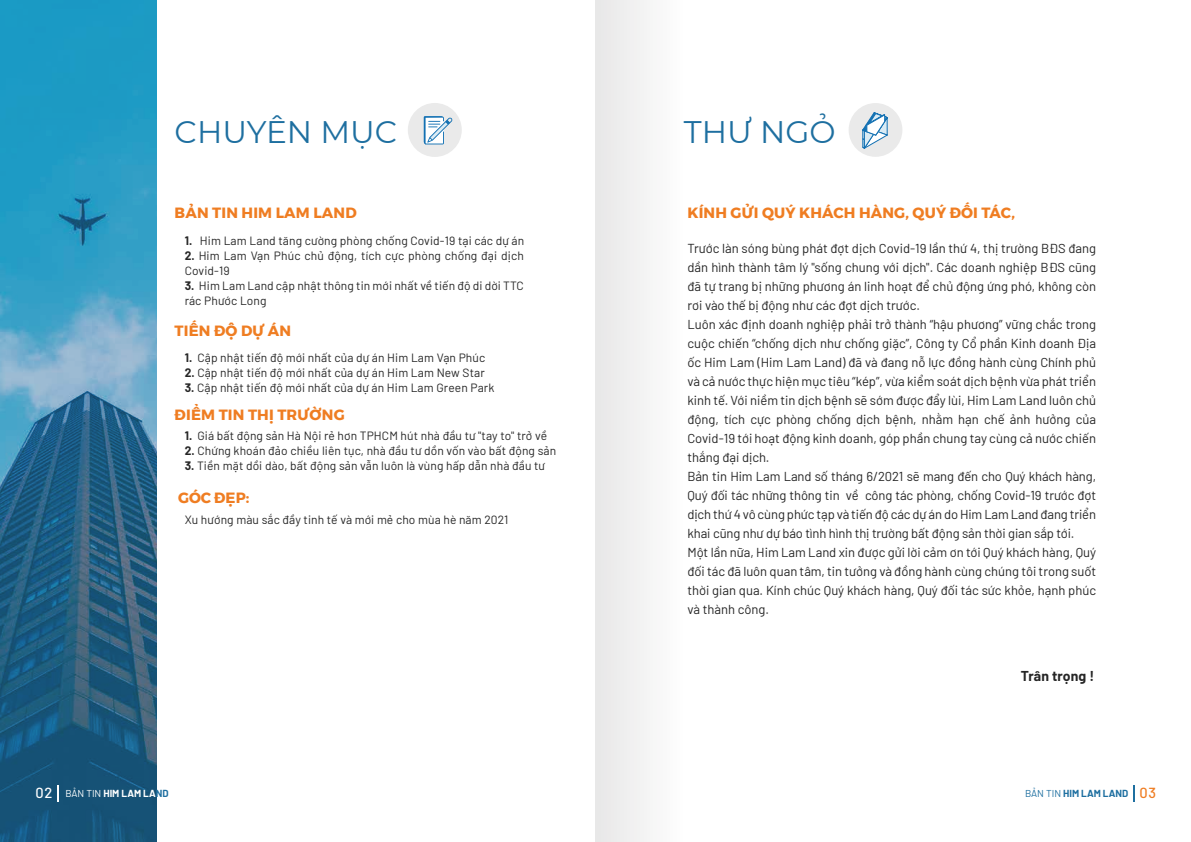
<style>
.page{position:relative;width:1191px;height:842px;background:#fff}
.page>*{position:absolute;margin:0;border:0;box-sizing:border-box;transform-origin:0 0}
.t1{font:31.2px "Montserrat";color:#1e6fa0}
.t2{font:700 14.8px "Montserrat";letter-spacing:.01em;color:#ef7d22}
.t3{font:700 14px "Barlow";letter-spacing:.01em;color:#262626}
.t4{font:13px/19px "Barlow";color:#262626}
.t5{font:12px/15px "Barlow";letter-spacing:.01em;color:#262626}
.t6{font:700 10px "Barlow";color:#feffff}
.t7{font:700 10px "Barlow";color:#1e6fa0}
.s1{font-weight:700}
.s2{font-weight:500;font-size:14.6px;color:#fff}
.s3{font-weight:400}
.s4{color:#1f6fa0}
.s5{font-weight:500;font-size:14.6px;color:#ef7d22}
</style>
<div class="page">
<img style="left:0;top:0;width:156px;height:842px">
<div style="left:595px;top:0;width:89px;height:842px;background:#f2f2f2"></div>
<svg style="left:58px;top:785px;width:1px;height:16px"></svg>
<svg style="left:1133px;top:785px;width:1px;height:16px"></svg>
<div style="left:848px;top:103px;width:54px;height:54px;background:#eaeaea;border-radius:50%"></div>
<svg style="left:862px;top:112px;width:26px;height:37px"></svg>
<div style="left:408px;top:103px;width:54px;height:54px;background:#eaeaea;border-radius:50%"></div>
<svg style="left:424px;top:116px;width:28px;height:28px"></svg>
<h1 class="t1" style="left:175px;top:110px;width:224px">CHUYÊN MỤC</h1>
<h1 class="t1" style="left:684px;top:110px;width:153px">THƯ NGỎ</h1>
<p class="t2" style="left:175px;top:201px;width:184px">BẢN TIN HIM LAM LAND</p>
<p class="t2" style="left:687px;top:201px;width:329px">KÍNH GỬI QUÝ KHÁCH HÀNG, QUÝ ĐỐI TÁC,</p>
<p class="t5" style="left:185px;top:233px;width:341px"><span class="s1">1.</span> Him Lam Land tăng cường phòng chống Covid-19 tại các dự án</p>
<p class="t5" style="left:185px;top:248px;width:341px"><span class="s1">2.</span> Him Lam Vạn Phúc chủ động, tích cực phòng chống đại dịch<br>Covid-19</p>
<p class="t5" style="left:185px;top:278px;width:341px"><span class="s1">3.</span> Him Lam Land cập nhật thông tin mới nhất về tiến độ di dời TTC rác Phước Long</p>
<p class="t2" style="left:175px;top:318px;width:118px">TIẾN ĐỘ DỰ ÁN</p>
<p class="t5" style="left:185px;top:349px;width:302px"><span class="s1">1.</span> Cập nhật tiến độ mới nhất của dự án Him Lam Vạn Phúc</p>
<p class="t5" style="left:185px;top:364px;width:302px"><span class="s1">2.</span> Cập nhật tiến độ mới nhất của dự án Him Lam New Star</p>
<p class="t5" style="left:185px;top:379px;width:311px"><span class="s1">3.</span> Cập nhật tiến độ mới nhất của dự án Him Lam Green Park</p>
<p class="t5" style="left:185px;top:427px;width:364px"><span class="s1">1.</span> Giá bất động sản Hà Nội rẻ hơn TPHCM hút nhà đầu tư "tay to" trở về</p>
<p class="t5" style="left:185px;top:442px;width:373px"><span class="s1">2.</span> Chứng khoán đảo chiều liên tục, nhà đầu tư dồn vốn vào bất động sản</p>
<p class="t5" style="left:185px;top:457px;width:362px"><span class="s1">3.</span> Tiền mặt dồi dào, bất động sản vẫn luôn là vùng hấp dẫn nhà đầu tư</p>
<p class="t2" style="left:175px;top:402px;width:172px">ĐIỂM TIN THỊ TRƯỜNG</p>
<p class="t2" style="left:178px;top:486px;width:73px">GÓC ĐẸP:</p>
<p class="t5" style="left:185px;top:511px;width:325px">Xu hướng màu sắc đầy tinh tế và mới mẻ cho mùa hè năm 2021</p>
<p class="t4" style="left:687px;top:238px;width:410px">Trước làn sóng bùng phát đợt dịch Covid-19 lần thứ 4, thị trường BĐS đang dần hình thành tâm lý "sống chung với dịch". Các doanh nghiệp BĐS cũng đã tự trang bị những phương án linh hoạt để chủ động ứng phó, không còn rơi vào thế bị động như các đợt dịch trước.<br>Luôn xác định doanh nghiệp phải trở thành “hậu phương” vững chắc trong cuộc chiến “chống dịch như chống giặc”, Công ty Cổ phần Kinh doanh Địa ốc Him Lam (Him Lam Land) đã và đang nỗ lực đồng hành cùng Chính phủ và cả nước thực hiện mục tiêu “kép”, vừa kiểm soát dịch bệnh vừa phát triển kinh tế. Với niềm tin dịch bệnh sẽ sớm được đẩy lùi, Him Lam Land luôn chủ động, tích cực phòng chống dịch bệnh, nhằm hạn chế ảnh hưởng của Covid-19 tới hoạt động kinh doanh, góp phần chung tay cùng cả nước chiến thắng đại dịch.<br>Bản tin Him Lam Land số tháng 6/2021 sẽ mang đến cho Quý khách hàng, Quý đối tác những thông tin về công tác phòng, chống Covid-19 trước đợt dịch thứ 4 vô cùng phức tạp và tiến độ các dự án do Him Lam Land đang triển khai cũng như dự báo tình hình thị trường bất động sản thời gian sắp tới.<br>Một lần nữa, Him Lam Land xin được gửi lời cảm ơn tới Quý khách hàng, Quý đối tác đã luôn quan tâm, tin tưởng và đồng hành cùng chúng tôi trong suốt thời gian qua. Kính chúc Quý khách hàng, Quý đối tác sức khỏe, hạnh phúc và thành công.</p>
<p class="t3" style="left:1021px;top:665px;width:75px">Trân trọng !</p>
<p class="t6" style="left:36px;top:786px;width:134px"><span class="s2">02</span> <span class="s3">BẢN TIN</span> HIM LAM LA<span class="s4">ND</span></p>
<p class="t7" style="left:1025px;top:786px;width:133px"><span class="s3">BẢN TIN</span> HIM LAM LAND <span class="s5">03</span></p>
</div>
